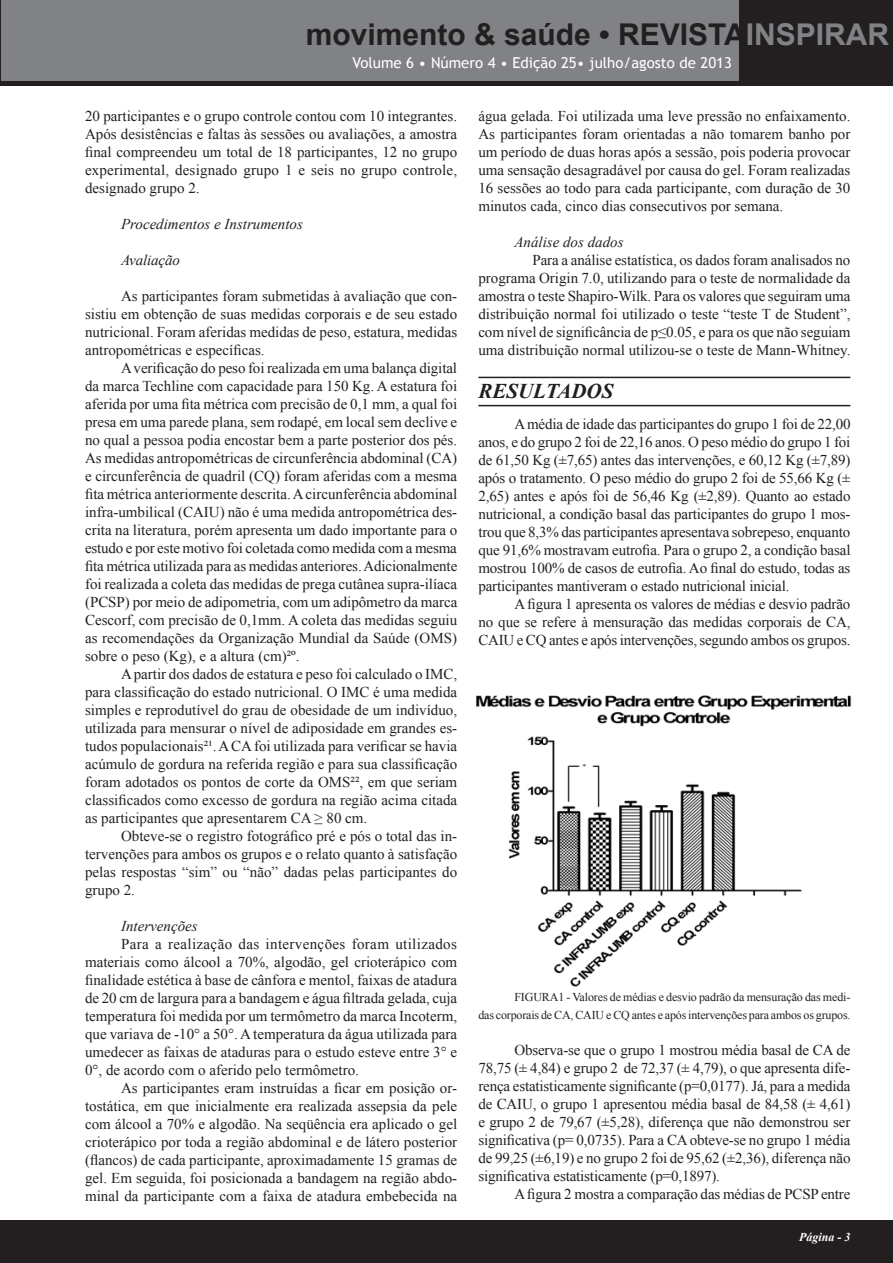
<style>
.page{position:relative;width:893px;height:1263px;background:#fff}
.page>*{position:absolute;margin:0;border:0;box-sizing:border-box;transform-origin:0 0}
.t1{font:700 30px "Arial";color:#231f20}
.t2{font:italic 700 21px "Times New Roman";color:#231f20}
.t3{font:15px/18px "Times New Roman";color:#231f20;text-align:justify}
.t4{font:italic 15px "Times New Roman";color:#231f20}
.t5{font:15px "Trebuchet MS";color:#fff}
.t6{font:12px/18px "Times New Roman";letter-spacing:-.015em;color:#231f20;text-align:right}
.t7{font:italic 700 12px "Times New Roman";color:#fff}
.s1{color:#808285}
</style>
<div class="page">
<div style="left:0;top:1220px;width:893px;height:43px;background:#231f20"></div>
<div style="left:0;top:0;width:893px;height:85px;background:#231f20"></div>
<div style="left:2px;top:0;width:737px;height:80px;background:#808285"></div>
<hr style="left:478px;top:377px;width:372px;height:1px;background:#231f20">
<hr style="left:478px;top:405px;width:372px;height:1px;background:#231f20">
<img style="left:476px;top:695px;width:376px;height:292px">
<h1 class="t1" style="left:306px;top:15px;width:585px">movimento &amp; saúde • REVISTA<span class="s1">INSPIRAR</span></h1>
<p class="t5" style="left:353px;top:54px;width:381px">Volume 6 • Número 4 • Edição 25• julho/agosto de 2013</p>
<p class="t3" style="left:85px;top:106px;width:374px">20 participantes e o grupo controle contou com 10 integrantes.<br>Após desistências e faltas às sessões ou avaliações, a amostra final compreendeu um total de 18 participantes, 12 no grupo experimental, designado grupo 1 e seis no grupo controle, designado grupo 2.</p>
<p class="t4" style="left:121px;top:213px;width:183px">Procedimentos e Instrumentos</p>
<p class="t4" style="left:121px;top:249px;width:60px">Avaliação</p>
<p class="t3" style="left:85px;top:286px;width:374px;text-indent:36px">As participantes foram submetidas à avaliação que con&shy;sistiu em obtenção de suas medidas corporais e de seu estado nutricional. Foram aferidas medidas de peso, estatura, medidas antropométricas e específicas.</p>
<p class="t3" style="left:85px;top:358px;width:374px;text-indent:36px">A verificação do peso foi realizada em uma balança digital da marca Techline com capacidade para 150 Kg. A estatura foi aferida por uma fita métrica com precisão de 0,1 mm, a qual foi presa em uma parede plana, sem rodapé, em local sem declive e no qual a pessoa podia encostar bem a parte posterior dos pés.<br>As medidas antropométricas de circunferência abdominal (CA) e circunferência de quadril (CQ) foram aferidas com a mesma fita métrica anteriormente descrita. A circunferência abdominal infra-umbilical (CAIU) não é uma medida antropométrica des&shy;crita na literatura, porém apresenta um dado importante para o estudo e por este motivo foi coletada como medida com a mesma fita métrica utilizada para as medidas anteriores. Adicionalmente foi realizada a coleta das medidas de prega cutânea supra-ilíaca (PCSP) por meio de adipometria, com um adipômetro da marca Cescorf, com precisão de 0,1mm. A coleta das medidas seguiu as recomendações da Organização Mundial da Saúde (OMS) sobre o peso (Kg), e a altura (cm)²º.</p>
<p class="t3" style="left:85px;top:664px;width:374px;text-indent:36px">A partir dos dados de estatura e peso foi calculado o IMC, para classificação do estado nutricional. O IMC é uma medida simples e reprodutível do grau de obesidade de um indivíduo, utilizada para mensurar o nível de adiposidade em grandes es&shy;tudos populacionais²¹. A CA foi utilizada para verificar se havia acúmulo de gordura na referida região e para sua classificação foram adotados os pontos de corte da OMS²², em que seriam classificados como excesso de gordura na região acima citada as participantes que apresentarem CA ≥ 80 cm.</p>
<p class="t3" style="left:85px;top:826px;width:374px;text-indent:36px">Obteve-se o registro fotográfico pré e pós o total das in&shy;tervenções para ambos os grupos e o relato quanto à satisfação pelas respostas “sim” ou “não” dadas pelas participantes do grupo 2.</p>
<p class="t4" style="left:121px;top:915px;width:78px">Intervenções</p>
<p class="t3" style="left:85px;top:934px;width:374px;text-indent:36px">Para a realização das intervenções foram utilizados materiais como álcool a 70%, algodão, gel crioterápico com finalidade estética à base de cânfora e mentol, faixas de atadura de 20 cm de largura para a bandagem e água filtrada gelada, cuja temperatura foi medida por um termômetro da marca Incoterm, que variava de -10° a 50°. A temperatura da água utilizada para umedecer as faixas de ataduras para o estudo esteve entre 3° e 0°, de acordo com o aferido pelo termômetro.</p>
<p class="t3" style="left:85px;top:1078px;width:374px;text-indent:36px">As participantes eram instruídas a ficar em posição or&shy;tostática, em que inicialmente era realizada assepsia da pele com álcool a 70% e algodão. Na seqüência era aplicado o gel crioterápico por toda a região abdominal e de látero posterior (flancos) de cada participante, aproximadamente 15 gramas de gel. Em seguida, foi posicionada a bandagem na região abdo&shy;minal da participante com a faixa de atadura embebecida na</p>
<p class="t3" style="left:478px;top:106px;width:374px">água gelada. Foi utilizada uma leve pressão no enfaixamento.<br>As participantes foram orientadas a não tomarem banho por um período de duas horas após a sessão, pois poderia provocar uma sensação desagradável por causa do gel. Foram realizadas 16 sessões ao todo para cada participante, com duração de 30 minutos cada, cinco dias consecutivos por semana.</p>
<p class="t4" style="left:514px;top:231px;width:111px">Análise dos dados</p>
<p class="t3" style="left:478px;top:250px;width:374px;text-indent:54px">Para a análise estatística, os dados foram analisados no programa Origin 7.0, utilizando para o teste de normalidade da amostra o teste Shapiro-Wilk. Para os valores que seguiram uma distribuição normal foi utilizado o teste “teste T de Student”, com nível de significância de p≤0.05, e para os que não seguiam uma distribuição normal utilizou-se o teste de Mann-Whitney.</p>
<h2 class="t2" style="left:478px;top:376px;width:136px">RESULTADOS</h2>
<p class="t3" style="left:478px;top:414px;width:374px;text-indent:36px">A média de idade das participantes do grupo 1 foi de 22,00 anos, e do grupo 2 foi de 22,16 anos. O peso médio do grupo 1 foi de 61,50 Kg (±7,65) antes das intervenções, e 60,12 Kg (±7,89) após o tratamento. O peso médio do grupo 2 foi de 55,66 Kg (± 2,65) antes e após foi de 56,46 Kg (±2,89). Quanto ao estado nutricional, a condição basal das participantes do grupo 1 mos&shy;trou que 8,3% das participantes apresentava sobrepeso, enquanto que 91,6% mostravam eutrofia. Para o grupo 2, a condição basal mostrou 100% de casos de eutrofia. Ao final do estudo, todas as participantes mantiveram o estado nutricional inicial.</p>
<p class="t3" style="left:478px;top:594px;width:374px;text-indent:36px">A figura 1 apresenta os valores de médias e desvio padrão no que se refere à mensuração das medidas corporais de CA, CAIU e CQ antes e após intervenções, segundo ambos os grupos.</p>
<p class="t6" style="left:478px;top:988px;width:374px">FIGURA1 - Valores de médias e desvio padrão da mensuração das medi-<br>das corporais de CA, CAIU e CQ antes e após intervenções para ambos os grupos.</p>
<p class="t3" style="left:478px;top:1041px;width:374px;text-indent:36px">Observa-se que o grupo 1 mostrou média basal de CA de 78,75 (± 4,84) e grupo 2 de 72,37 (± 4,79), o que apresenta dife&shy;rença estatisticamente significante (p=0,0177). Já, para a medida de CAIU, o grupo 1 apresentou média basal de 84,58 (± 4,61) e grupo 2 de 79,67 (±5,28), diferença que não demonstrou ser significativa (p= 0,0735). Para a CA obteve-se no grupo 1 média de 99,25 (±6,19) e no grupo 2 foi de 95,62 (±2,36), diferença não significativa estatisticamente (p=0,1897).</p>
<p class="t3" style="left:514px;top:1185px;width:338px">A figura 2 mostra a comparação das médias de PCSP entre</p>
<p class="t7" style="left:799px;top:1229px;width:53px">Página - 3</p>
</div>
